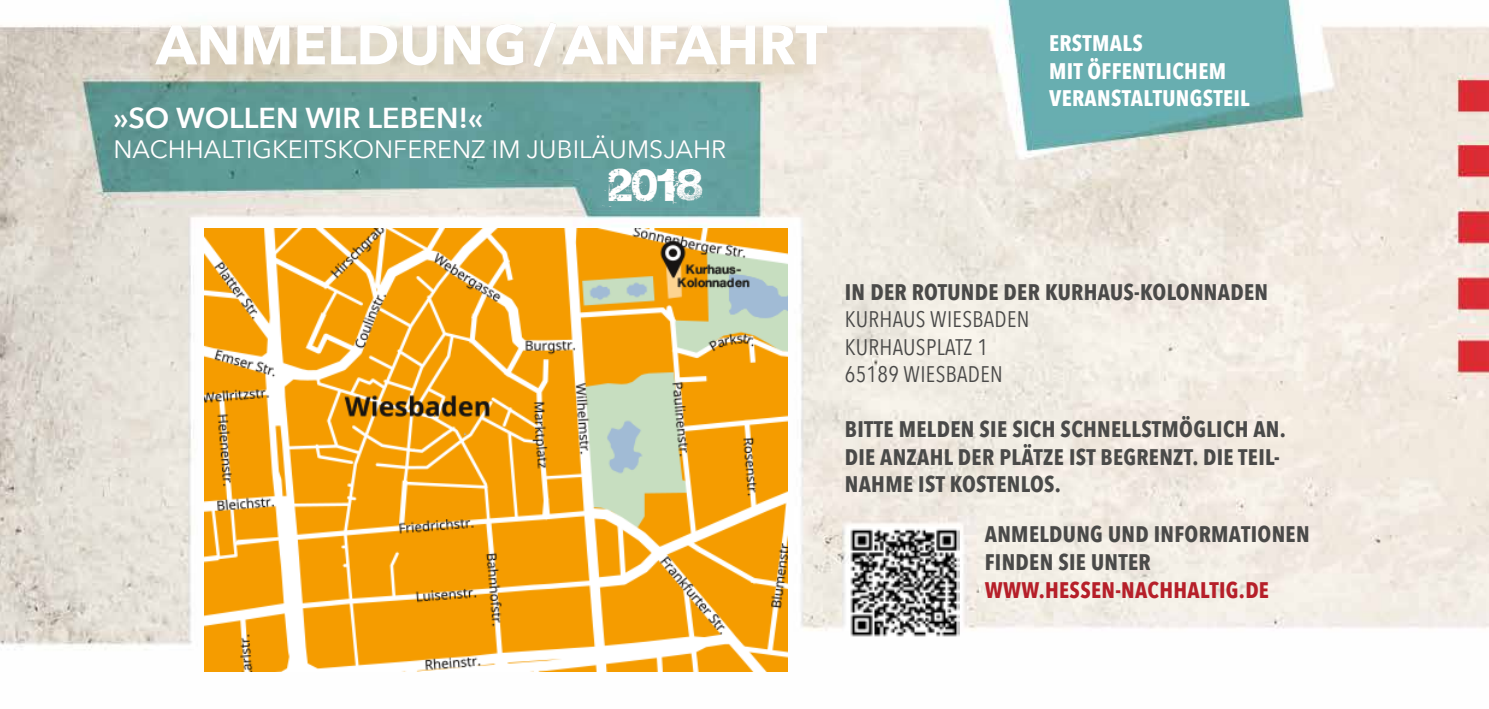
<style>
.page{position:relative;width:1489px;height:709px;background:#fff}
.page>*{position:absolute;margin:0;border:0;box-sizing:border-box;transform-origin:0 0}
.t1{font:700 55.5px "Avenir Next";color:#fff}
.t2{font:40px "Base";color:#fff}
.t3{font:600 28.75px "Avenir Next";color:#fff}
.t4{font:25px "Avenir Next";color:#fff}
.t5{font:700 22.5px/27.5px "Avenir Next Condensed";letter-spacing:.015em;color:#4a4a49}
.t6{font:22.5px "Avenir Next Condensed";letter-spacing:.015em;color:#4a4a49}
.t7{font:700 22.5px/27.5px "Avenir Next Condensed";letter-spacing:.015em;color:#fff}
.s1{color:#b61f29}
</style>
<div class="page">
<img style="left:0;top:0;width:1488px;height:672px">
<div style="left:127px;top:8px;width:729px;height:102px;background:#a17f2f;opacity:.3"></div>
<img style="left:204px;top:228px;width:583px;height:444px">
<img style="left:849px;top:528px;width:110px;height:109px">
<h1 class="t1" style="left:156px;top:-3px;width:673px">ANMELDUNG / ANFAHRT</h1>
<p class="t3" style="left:113px;top:93px;width:371px">»SO WOLLEN WIR LEBEN!«</p>
<p class="t4" style="left:113px;top:128px;width:614px">NACHHALTIGKEITSKONFERENZ IM JUBILÄUMSJAHR</p>
<h2 class="t2" style="left:607px;top:151px;width:96px">2018</h2>
<p class="t7" style="left:1048px;top:29px;width:202px">ERSTMALS<br>MIT ÖFFENTLICHEM<br>VERANSTALTUNGSTEIL</p>
<p class="t5" style="left:844px;top:278px;width:425px">IN DER ROTUNDE DER KURHAUS-KOLONNADEN</p>
<p class="t6" style="left:844px;top:300px;width:186px">KURHAUS WIESBADEN</p>
<p class="t6" style="left:844px;top:328px;width:145px">KURHAUSPLATZ 1</p>
<p class="t6" style="left:844px;top:355px;width:159px">65189 WIESBADEN</p>
<p class="t5" style="left:844px;top:415px;width:442px">BITTE MELDEN SIE SICH SCHNELLSTMÖGLICH AN.<br>DIE ANZAHL DER PLÄTZE IST BEGRENZT. DIE TEIL-<br>NAHME IST KOSTENLOS.</p>
<p class="t5" style="left:984px;top:520px;width:326px">ANMELDUNG UND INFORMATIONEN<br>FINDEN SIE UNTER<br><span class="s1">WWW.HESSEN-NACHHALTIG.DE</span></p>
</div>
